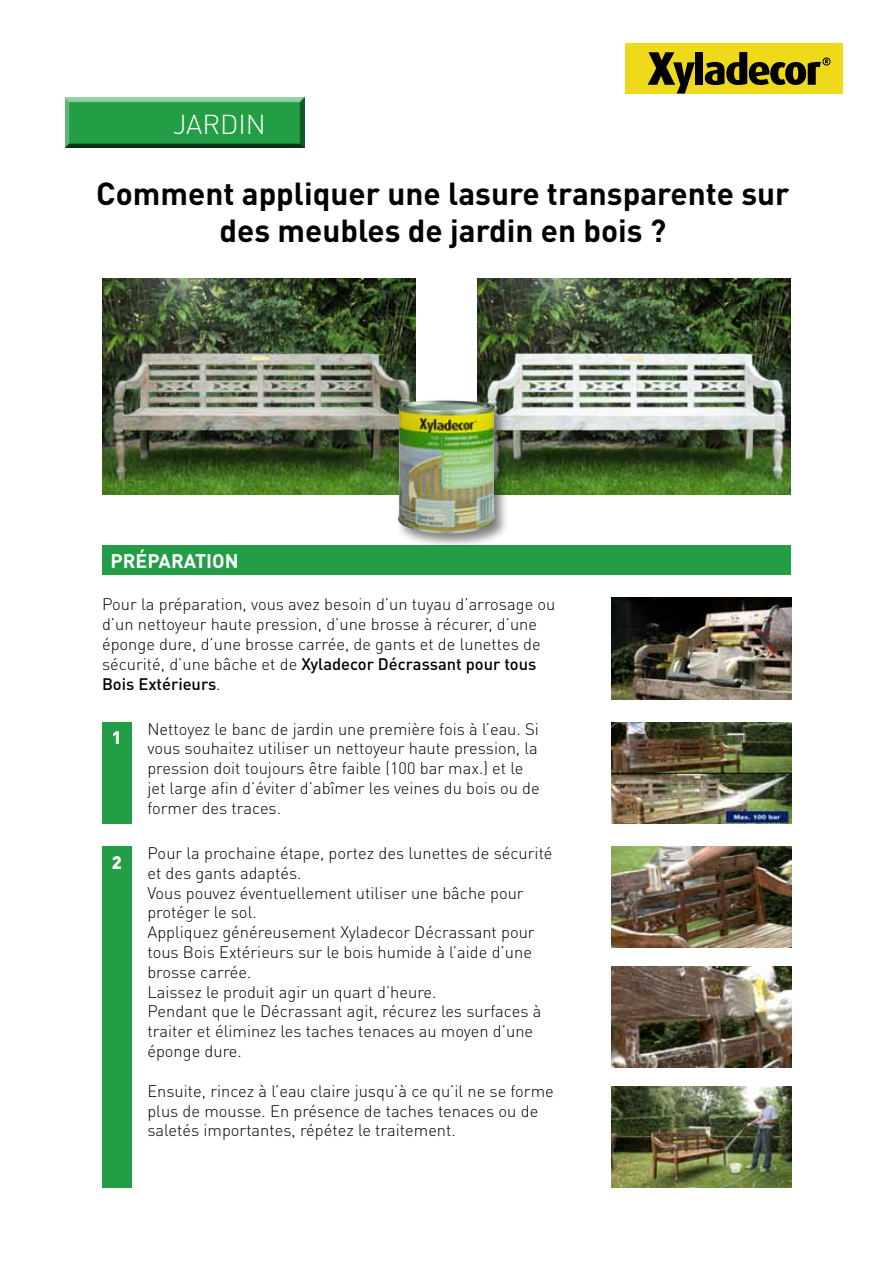
<style>
.page{position:relative;width:893px;height:1263px;background:#fff}
.page>*{position:absolute;margin:0;border:0;box-sizing:border-box;transform-origin:0 0}
.t1{font:700 31.5px/37.8px "DIN Pro";color:#000;text-align:center}
.t2{font:300 27px "DIN";color:#fff}
.t3{font:700 19.5px "DIN";color:#fff}
.t4{font:900 18px "DIN Pro";color:#fff}
.t5{font:300 16.5px/19.8px "DIN Pro";color:#000}
.s1{font-weight:500}
</style>
<div class="page">
<svg style="left:625px;top:44px;width:218px;height:50px"></svg>
<img style="left:102px;top:279px;width:313px;height:215px">
<img style="left:478px;top:279px;width:313px;height:215px">
<div style="left:102px;top:545px;width:689px;height:30px;background:#239e46"></div>
<img style="left:611px;top:598px;width:181px;height:101px">
<img style="left:611px;top:722px;width:181px;height:101px">
<img style="left:611px;top:846px;width:181px;height:102px">
<img style="left:611px;top:966px;width:181px;height:102px">
<img style="left:611px;top:1086px;width:181px;height:102px">
<div style="left:102px;top:722px;width:30px;height:101px;background:#239e46"></div>
<div style="left:395px;top:397px;width:115px;height:152px;background:#000;opacity:.5"></div>
<img style="left:398px;top:400px;width:97px;height:134px">
<svg style="left:65px;top:98px;width:240px;height:50px;fill:#239e46"></svg>
<div style="left:102px;top:846px;width:30px;height:342px;background:#239e46"></div>
<h2 class="t2" style="left:173px;top:107px;width:94px">JARDIN</h2>
<h1 class="t1" style="left:96px;top:173px;width:695px">Comment appliquer une lasure transparente sur des meubles de jardin en bois ?</h1>
<p class="t3" style="left:111px;top:548px;width:130px">PRÉPARATION</p>
<p class="t5" style="left:102px;top:594px;width:455px">Pour la préparation, vous avez besoin d’un tuyau d’arrosage ou d’un nettoyeur haute pression, d’une brosse à récurer, d’une éponge dure, d’une brosse carrée, de gants et de lunettes de sécurité, d’une bâche et de <span class="s1">Xyladecor Décrassant pour tous Bois Extérieurs</span>.</p>
<p class="t5" style="left:147px;top:718px;width:394px">Nettoyez le banc de jardin une première fois à l’eau. Si vous souhaitez utiliser un nettoyeur haute pression, la pression doit toujours être faible (100 bar max.) et le jet large afin d’éviter d’abîmer les veines du bois ou de former des traces.</p>
<p class="t4" style="left:112px;top:725px;width:12px">1</p>
<p class="t4" style="left:112px;top:850px;width:12px">2</p>
<p class="t5" style="left:147px;top:842px;width:407px">Pour la prochaine étape, portez des lunettes de sécurité et des gants adaptés.<br>Vous pouvez éventuellement utiliser une bâche pour protéger le sol.<br>Appliquez généreusement Xyladecor Décrassant pour tous Bois Extérieurs sur le bois humide à l’aide d’une brosse carrée.<br>Laissez le produit agir un quart d’heure.<br>Pendant que le Décrassant agit, récurez les surfaces à traiter et éliminez les taches tenaces au moyen d’une éponge dure.</p>
<p class="t5" style="left:147px;top:1080px;width:408px">Ensuite, rincez à l’eau claire jusqu’à ce qu’il ne se forme plus de mousse. En présence de taches tenaces ou de saletés importantes, répétez le traitement.</p>
</div>
